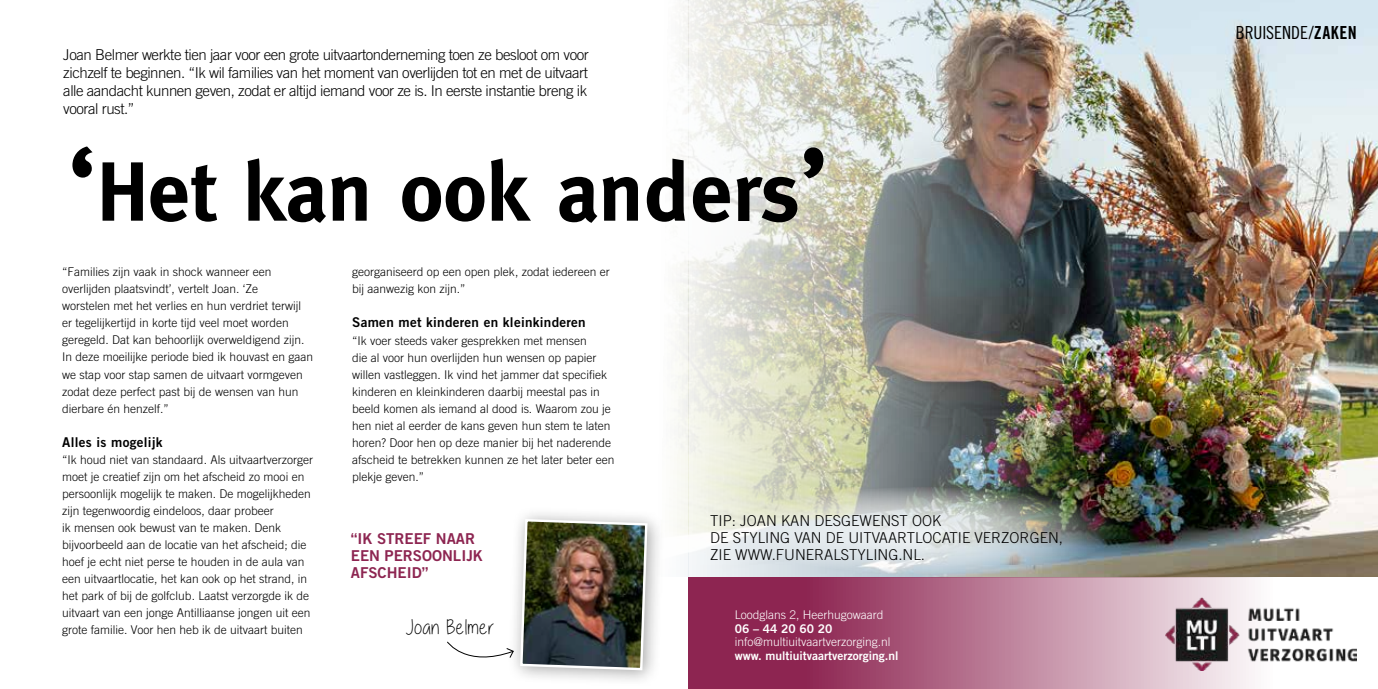
<style>
.page{position:relative;width:1378px;height:689px;background:#fff}
.page>*{position:absolute;margin:0;border:0;box-sizing:border-box;transform-origin:0 0}
.t1{font:700 83.85px "Meta";color:#000}
.t2{font:21px "Alittlesunshine";letter-spacing:.04em;color:#000}
.t3{font:18px "Trade Gothic LT Std Cn 18";letter-spacing:-.005em;color:#000}
.t4{font:300 15px/18px "Trade Gothic LT Std";color:#000;text-align:justify}
.t5{font:15px/17px "Trade Gothic LT Std Bd 2";color:#8d2551}
.t6{font:13.5px "Trade Gothic LT Std Bd 2";letter-spacing:.02em;color:#000}
.t7{font:300 12px/17px "Trade Gothic LT Std";color:#000}
.t8{font:300 12px "Trade Gothic LT Std";color:#fff}
.t9{font:12px "Trade Gothic LT Std Bd 2";color:#fff}
.s1{font-size:103.5px}
.s2{font-family:"Trade Gothic LT Std Bd Cn 20"}
</style>
<div class="page">
<img style="left:677px;top:0;width:701px;height:577px">
<hr style="left:688px;top:577px;width:1px;height:112px;background:#8d2551">
<div style="left:507px;top:506px;width:158px;height:181px;background:#000;opacity:.35"></div>
<img style="left:447px;top:518px;width:202px;height:153px">
<img style="left:729px;top:487px;width:391px;height:87px;border-radius:50%">
<svg style="left:689px;top:577px;width:668px;height:112px;background:#b67591"></svg>
<img style="left:1165px;top:597px;width:191px;height:73px">
<p class="t4" style="left:63px;top:45px;width:527px">Joan Belmer werkte tien jaar voor een grote uitvaartonderneming toen ze besloot om voor zichzelf te beginnen. “Ik wil families van het moment van overlijden tot en met de uitvaart alle aandacht kunnen geven, zodat er altijd iemand voor ze is. In eerste instantie breng ik vooral rust.”</p>
<h1 class="t1" style="left:70px;top:143px;width:759px"><span class="s1">‘</span>Het kan ook anders<span class="s1">’</span></h1>
<p class="t7" style="left:62px;top:263px;width:252px">“Families zijn vaak in shock wanneer een overlijden plaatsvindt’, vertelt Joan. ‘Ze<br>worstelen met het verlies en hun verdriet terwijl er tegelijkertijd in korte tijd veel moet worden geregeld. Dat kan behoorlijk overweldigend zijn.<br>In deze moeilijke periode bied ik houvast en gaan we stap voor stap samen de uitvaart vormgeven zodat deze perfect past bij de wensen van hun dierbare én henzelf.”</p>
<p class="t6" style="left:62px;top:433px;width:102px">Alles is mogelijk</p>
<p class="t7" style="left:62px;top:451px;width:252px">“Ik houd niet van standaard. Als uitvaartverzorger moet je creatief zijn om het afscheid zo mooi en persoonlijk mogelijk te maken. De mogelijkheden zijn tegenwoordig eindeloos, daar probeer<br>ik mensen ook bewust van te maken. Denk bijvoorbeeld aan de locatie van het afscheid; die hoef je echt niet perse te houden in de aula van een uitvaartlocatie, het kan ook op het strand, in het park of bij de golfclub. Laatst verzorgde ik de uitvaart van een jonge Antilliaanse jongen uit een grote familie. Voor hen heb ik de uitvaart buiten</p>
<p class="t7" style="left:352px;top:263px;width:259px">georganiseerd op een open plek, zodat iedereen er bij aanwezig kon zijn.”</p>
<p class="t6" style="left:352px;top:314px;width:235px">Samen met kinderen en kleinkinderen</p>
<p class="t7" style="left:352px;top:332px;width:264px">“Ik voer steeds vaker gesprekken met mensen<br>die al voor hun overlijden hun wensen op papier willen vastleggen. Ik vind het jammer dat specifiek kinderen en kleinkinderen daarbij meestal pas in beeld komen als iemand al dood is. Waarom zou je hen niet al eerder de kans geven hun stem te laten horen? Door hen op deze manier bij het naderende afscheid te betrekken kunnen ze het later beter een plekje geven.”</p>
<p class="t5" style="left:351px;top:530px;width:134px">“IK STREEF NAAR<br>EEN PERSOONLIJK<br>AFSCHEID”</p>
<h2 class="t2" style="left:406px;top:616px;width:89px">Joan Belmer</h2>
<p class="t4" style="left:710px;top:512px;width:354px;line-height:17px;text-align:left">TIP: JOAN KAN DESGEWENST OOK<br>DE STYLING VAN DE UITVAARTLOCATIE VERZORGEN,<br>ZIE WWW.FUNERALSTYLING.NL.</p>
<p class="t8" style="left:735px;top:608px;width:150px">Loodglans 2, Heerhugowaard</p>
<p class="t9" style="left:735px;top:621px;width:99px">06 – 44 20 60 20</p>
<p class="t8" style="left:735px;top:635px;width:157px">info@multiuitvaartverzorging.nl</p>
<p class="t9" style="left:735px;top:648px;width:165px">www. multiuitvaartverzorging.nl</p>
<h3 class="t3" style="left:1236px;top:21px;width:122px">BRUISENDE/<span class="s2">ZAKEN</span></h3>
</div>
